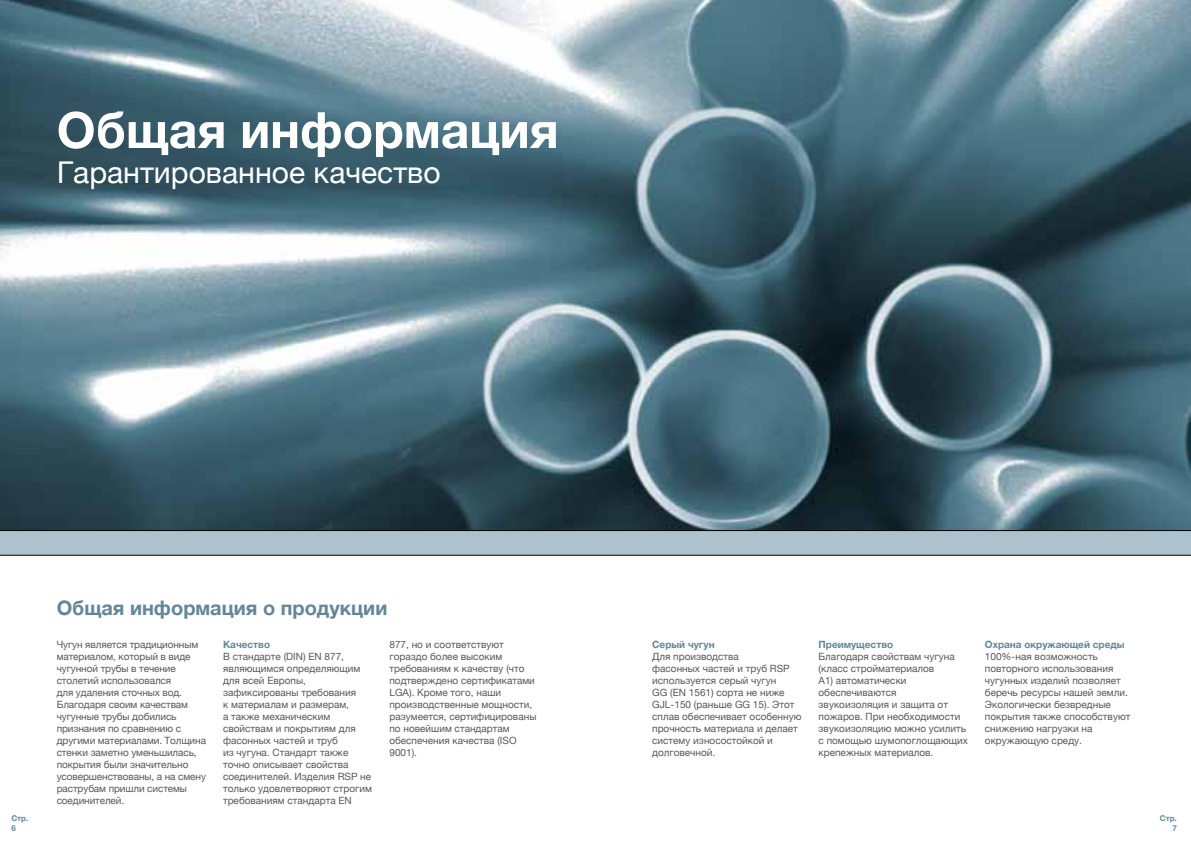
<style>
.page{position:relative;width:1191px;height:842px;background:#fff}
.page>*{position:absolute;margin:0;border:0;box-sizing:border-box;transform-origin:0 0}
.t1{font:700 50px "Helvetica Neue";color:#fff}
.t2{font:30px "Helvetica Neue";color:#fff}
.t3{font:700 20px "Helvetica Neue";color:#638798}
.t4{font:10px/12px "Helvetica Neue";color:#58585a}
.t5{font:700 10px "Helvetica Neue";color:#638798}
.t6{font:700 8px/9.6px "Helvetica Neue";color:#638798;text-align:right}
</style>
<div class="page">
<img style="left:0;top:0;width:1191px;height:530px">
<svg style="left:0;top:530px;width:1191px;height:26px;background:#a0b3bd"></svg>
<h1 class="t1" style="left:57px;top:91px;width:503px">Общая информация</h1>
<h2 class="t2" style="left:57px;top:151px;width:385px">Гарантированное качество</h2>
<p class="t6" style="left:11px;top:814px;width:19px;text-align:left">Стр.<br>6</p>
<h3 class="t3" style="left:57px;top:592px;width:332px">Общая информация о продукции</h3>
<p class="t4" style="left:57px;top:639px;width:151px">Чугун является традиционным материалом, который в виде чугунной трубы в течение столетий использовался<br>для удаления сточных вод.<br>Благодаря своим качествам чугунные трубы добились признания по сравнению с другими материалами. Толщина стенки заметно уменьшилась, покрытия были значительно усовершенствованы, а на смену раструбам пришли системы соединителей.</p>
<p class="t5" style="left:223px;top:637px;width:49px">Качество</p>
<p class="t4" style="left:223px;top:651px;width:150px">В стандарте (DIN) EN 877, являющимся определяющим для всей Европы, зафиксированы требования<br>к материалам и размерам,<br>а также механическим свойствам и покрытиям для фасонных частей и труб<br>из чугуна. Стандарт также точно описывает свойства соединителей. Изделия RSP не только удовлетворяют строгим требованиям стандарта EN</p>
<p class="t4" style="left:389px;top:639px;width:148px">877, но и соответствуют гораздо более высоким требованиям к качеству (что подтверждено сертификатами<br>LGA). Кроме того, наши производственные мощности, разумеется, сертифицированы по новейшим стандартам обеспечения качества (ISO<br>9001).</p>
<p class="t5" style="left:652px;top:637px;width:64px">Серый чугун</p>
<p class="t4" style="left:652px;top:651px;width:151px">Для производства<br>фасонных частей и труб RSP используется серый чугун<br>GG (EN 1561) сорта не ниже<br>GJL-150 (раньше GG 15). Этот сплав обеспечивает особенную прочность материала и делает систему износостойкой и долговечной.</p>
<p class="t5" style="left:818px;top:637px;width:76px">Преимущество</p>
<p class="t4" style="left:818px;top:651px;width:151px">Благодаря свойствам чугуна (класс стройматериалов<br>A1) автоматически обеспечиваются звукоизоляция и защита от пожаров. При необходимости звукоизоляцию можно усилить с помощью шумопоглощающих крепежных материалов.</p>
<p class="t5" style="left:985px;top:637px;width:141px">Охрана окружающей среды</p>
<p class="t4" style="left:985px;top:651px;width:147px">100%-ная возможность повторного использования чугунных изделий позволяет беречь ресурсы нашей земли.<br>Экологически безвредные покрытия также способствуют снижению нагрузки на окружающую среду.</p>
<p class="t6" style="left:1159px;top:814px;width:19px">Стр.<br>7</p>
</div>
